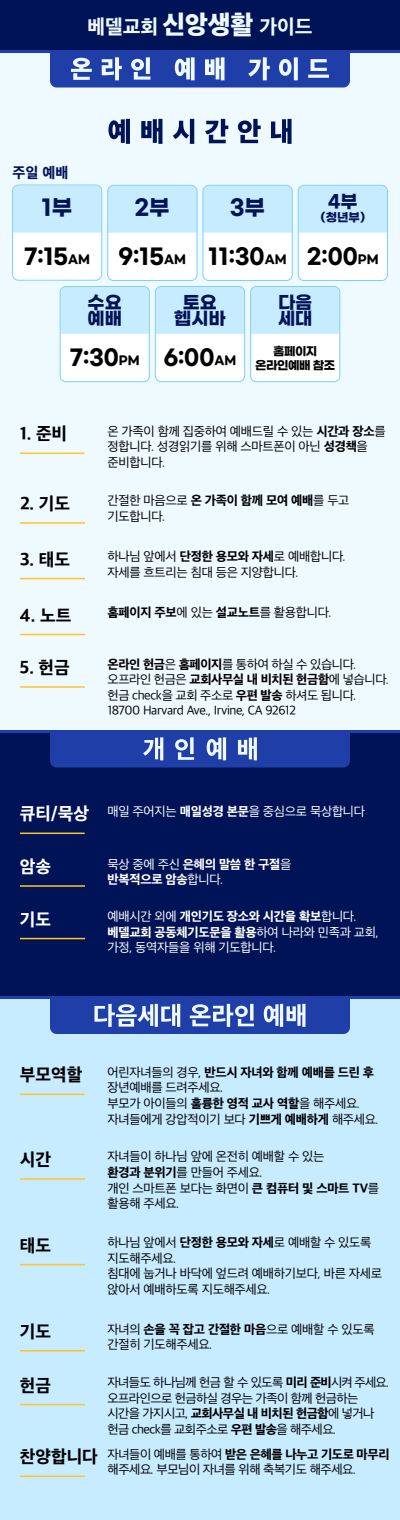
<style>
.page{position:relative;width:400px;height:1520px;background:#fff}
.page>*{position:absolute;margin:0;border:0;box-sizing:border-box;transform-origin:0 0}
.t1{font:700 21.45px "Gmarket Sans";color:#000}
.t2{font:700 21.45px "Gmarket Sans";color:#001356}
.t3{font:800 20.4px "Apple SD Gothic Neo";color:#eefaff}
.t4{font:800 18px "Apple SD Gothic Neo";color:#000}
.t5{font:800 18px "Apple SD Gothic Neo";color:#fff}
.t6{font:700 17.85px/16.6px "Gmarket Sans";color:#001356}
.t7{font:800 15px "Apple SD Gothic Neo";color:#001356}
.t8{font:13px/15.6px "Apple SD Gothic Neo";letter-spacing:-.02em;color:#000}
.t9{font:13px/15.6px "Apple SD Gothic Neo";letter-spacing:-.04em;color:#000}
.t10{font:13px/15.6px "Apple SD Gothic Neo";letter-spacing:-.02em;color:#fff}
.t11{font:800 13px/15.6px "Apple SD Gothic Neo";letter-spacing:-.02em;color:#fff}
.t12{font:800 13px "Apple SD Gothic Neo";letter-spacing:-.02em;color:#000}
.t13{font:700 11.9px/14.3px "Gmarket Sans";letter-spacing:-.04em;color:#000;text-align:center}
.t14{font:700 11.9px "Gmarket Sans";color:#001356}
.s1{font-size:26.25px}
.s2{font-size:11.9px}
.s3{font-weight:800}
.s4{font-weight:400}
.s5{font-weight:800;font-size:18px}
</style>
<div class="page">
<div style="left:0;top:998px;width:400px;height:522px;background:#c7ebff"></div>
<div style="left:0;top:0;width:400px;height:730px;background:#eefaff"></div>
<div style="left:0;top:0;width:400px;height:50px;background:#001356"></div>
<svg style="left:108px;top:119px;width:22px;height:25px"></svg>
<svg style="left:141px;top:119px;width:21px;height:25px"></svg>
<svg style="left:173px;top:119px;width:21px;height:25px"></svg>
<svg style="left:205px;top:119px;width:23px;height:24px"></svg>
<svg style="left:238px;top:119px;width:23px;height:24px"></svg>
<svg style="left:271px;top:119px;width:21px;height:25px"></svg>
<div style="left:12px;top:185px;width:90px;height:95px;background:#fff;border-radius:6px"></div>
<div style="left:12px;top:185px;width:90px;height:95px;border:1px solid #7bd0ff;border-radius:6px"></div>
<div style="left:13px;top:186px;width:89px;height:47px;background:#c7ebff"></div>
<div style="left:108px;top:185px;width:89px;height:96px;background:#fff;border-radius:6px"></div>
<div style="left:107px;top:185px;width:90px;height:96px;border:1px solid #7bd0ff;border-radius:6px"></div>
<div style="left:108px;top:186px;width:89px;height:47px;background:#c7ebff"></div>
<div style="left:203px;top:185px;width:89px;height:96px;background:#fff;border-radius:6px"></div>
<div style="left:203px;top:185px;width:90px;height:96px;border:1px solid #7bd0ff;border-radius:6px"></div>
<div style="left:203px;top:186px;width:89px;height:47px;background:#c7ebff"></div>
<div style="left:298px;top:185px;width:89px;height:96px;background:#fff;border-radius:6px"></div>
<div style="left:298px;top:185px;width:90px;height:96px;border:1px solid #7bd0ff;border-radius:6px"></div>
<div style="left:298px;top:186px;width:90px;height:47px;background:#c7ebff"></div>
<div style="left:60px;top:286px;width:89px;height:96px;background:#fff;border-radius:6px"></div>
<div style="left:60px;top:286px;width:90px;height:96px;border:1px solid #7bd0ff;border-radius:6px"></div>
<div style="left:60px;top:287px;width:89px;height:47px;background:#c7ebff"></div>
<div style="left:155px;top:286px;width:90px;height:96px;background:#fff;border-radius:6px"></div>
<div style="left:155px;top:286px;width:90px;height:96px;border:1px solid #7bd0ff;border-radius:6px"></div>
<div style="left:155px;top:287px;width:90px;height:47px;background:#c7ebff"></div>
<div style="left:251px;top:286px;width:89px;height:96px;background:#fff;border-radius:6px"></div>
<div style="left:250px;top:286px;width:90px;height:96px;border:1px solid #7bd0ff;border-radius:6px"></div>
<div style="left:251px;top:287px;width:89px;height:47px;background:#c7ebff"></div>
<hr style="left:20px;top:634px;width:65px;height:1px;background:#ffc626">
<hr style="left:20px;top:578px;width:65px;height:1px;background:#ffc626">
<hr style="left:20px;top:686px;width:65px;height:2px;background:#ffc626">
<hr style="left:20px;top:522px;width:65px;height:2px;background:#ffc626">
<hr style="left:20px;top:453px;width:65px;height:1px;background:#ffc626">
<hr style="left:20px;top:1350px;width:65px;height:2px;background:#ffc626">
<hr style="left:20px;top:1264px;width:65px;height:1px;background:#ffc626">
<hr style="left:20px;top:1404px;width:65px;height:1px;background:#ffc626">
<hr style="left:20px;top:1476px;width:65px;height:1px;background:#ffc626">
<hr style="left:20px;top:1178px;width:65px;height:2px;background:#ffc626">
<hr style="left:20px;top:1094px;width:65px;height:1px;background:#ffc626">
<div style="left:0;top:732px;width:400px;height:264px;background:#001356"></div>
<hr style="left:0;top:50px;width:400px;height:3px;background:#1f3ea8">
<svg style="left:50px;top:53px;width:300px;height:35px;background:#4763b9"></svg>
<hr style="left:0;top:730px;width:400px;height:3px;background:#1f3ea8">
<svg style="left:50px;top:733px;width:300px;height:35px;background:#314eae"></svg>
<svg style="left:0;top:996px;width:400px;height:3px"></svg>
<svg style="left:50px;top:996px;width:300px;height:38px;background:#435fb7"></svg>
<hr style="left:20px;top:938px;width:65px;height:1px;background:#ffc626">
<hr style="left:20px;top:885px;width:65px;height:2px;background:#ffc626">
<hr style="left:20px;top:833px;width:65px;height:1px;background:#ffc626">
<h2 class="t3" style="left:87px;top:16px;width:227px">베델교회 <span class="s1">신앙생활</span> 가이드</h2>
<p class="t7" style="left:12px;top:165px;width:57px">주일 예배</p>
<h1 class="t2" style="left:42px;top:195px;width:32px">1부</h1>
<h1 class="t1" style="left:24px;top:244px;width:68px">7:15<span class="s2">AM</span></h1>
<h1 class="t2" style="left:135px;top:195px;width:36px">2부</h1>
<h1 class="t1" style="left:119px;top:244px;width:69px">9:15<span class="s2">AM</span></h1>
<h1 class="t2" style="left:230px;top:195px;width:37px">3부</h1>
<h1 class="t1" style="left:209px;top:244px;width:80px">11:30<span class="s2">AM</span></h1>
<h3 class="t6" style="left:328px;top:194px;width:31px">4부</h3>
<p class="t14" style="left:321px;top:211px;width:46px">(청년부)</p>
<h1 class="t1" style="left:307px;top:244px;width:73px">2:00<span class="s2">PM</span></h1>
<h3 class="t6" style="left:88px;top:295px;width:36px">수요 예배</h3>
<h1 class="t1" style="left:70px;top:345px;width:71px">7:30<span class="s2">PM</span></h1>
<h3 class="t6" style="left:174px;top:295px;width:53px;text-align:center">토요 헵시바</h3>
<h1 class="t1" style="left:164px;top:345px;width:74px">6:00<span class="s2">AM</span></h1>
<h3 class="t6" style="left:278px;top:295px;width:36px">다음 세대</h3>
<p class="t13" style="left:255px;top:345px;width:82px">홈페이지 온라인예배 참조</p>
<h3 class="t4" style="left:20px;top:424px;width:49px">1. 준비</h3>
<p class="t8" style="left:108px;top:424px;width:280px">온 가족이 함께 집중하여 예배드릴 수 있는 <span class="s3">시간과 장소</span>를 정합니다. 성경읽기를 위해 스마트폰이 아닌 <span class="s3">성경책</span>을 준비합니다.</p>
<h3 class="t4" style="left:20px;top:494px;width:52px">2. 기도</h3>
<p class="t8" style="left:108px;top:494px;width:244px">간절한 마음으로 <span class="s3">온 가족이 함께 모여 예배</span>를 두고 기도합니다.</p>
<h3 class="t4" style="left:20px;top:549px;width:52px">3. 태도</h3>
<p class="t8" style="left:108px;top:549px;width:240px">하나님 앞에서 <span class="s3">단정한 용모와 자세</span>로 예배합니다. 자세를 흐트리는 침대 등은 지양합니다.</p>
<h3 class="t4" style="left:20px;top:605px;width:53px">4. 노트</h3>
<p class="t12" style="left:108px;top:606px;width:226px">홈페이지 주보<span class="s4">에 있는</span> 설교노트<span class="s4">를 활용합니다.</span></p>
<h3 class="t4" style="left:20px;top:658px;width:51px">5. 헌금</h3>
<p class="t8" style="left:108px;top:657px;width:283px"><span class="s3">온라인 헌금</span>은 <span class="s3">홈페이지</span>를 통하여 하실 수 있습니다. 오프라인 헌금은 <span class="s3">교회사무실 내 비치된 헌금함</span>에 넣습니다. 헌금 check을 교회 주소로 <span class="s3">우편 발송</span> 하셔도 됩니다.<br>18700 Harvard Ave., Irvine, CA 92612</p>
<p class="t10" style="left:20px;top:804px;width:347px"><span class="s5">큐티/묵상</span> 매일 주어지는 <span class="s3">매일성경 본문</span>을 중심으로 묵상합니다</p>
<h3 class="t5" style="left:20px;top:857px;width:33px">암송</h3>
<h3 class="t5" style="left:20px;top:909px;width:33px">기도</h3>
<p class="t11" style="left:107px;top:857px;width:185px"><span class="s4">묵상 중에 주신</span> 은혜의 말씀 한 구절<span class="s4">을 </span>반복적으로 암송<span class="s4">합니다.</span></p>
<p class="t10" style="left:107px;top:909px;width:273px">예배시간 외에 <span class="s3">개인기도 장소와 시간을 확보</span>합니다. <span class="s3">베델교회 공동체기도문을 활용</span>하여 나라와 민족과 교회, 가정, 동역자들을 위해 기도합니다.</p>
<h3 class="t4" style="left:20px;top:1065px;width:64px">부모역할</h3>
<p class="t8" style="left:107px;top:1065px;width:273px">어린자녀들의 경우, <span class="s3">반드시 자녀와 함께 예배를 드린 후 </span>장년예배를 드려주세요.<br>부모가 아이들의 <span class="s3">훌륭한 영적 교사 역할</span>을 해주세요. 자녀들에게 강압적이기 보다 <span class="s3">기쁘게 예배하게</span> 해주세요.</p>
<h3 class="t4" style="left:20px;top:1150px;width:33px">시간</h3>
<p class="t8" style="left:107px;top:1150px;width:273px">자녀들이 하나님 앞에 온전히 예배할 수 있는<br><span class="s3">환경과 분위기</span>를 만들어 주세요.<br>개인 스마트폰 보다는 화면이 <span class="s3">큰 컴퓨터 및 스마트 TV</span>를 활용해 주세요.</p>
<h3 class="t4" style="left:20px;top:1236px;width:33px">태도</h3>
<p class="t8" style="left:107px;top:1235px;width:276px">하나님 앞에서 <span class="s3">단정한 용모와 자세</span>로 예배할 수 있도록 지도해주세요.<br>침대에 눕거나 바닥에 엎드려 예배하기보다, 바른 자세로 앉아서 예배하도록 지도해주세요.</p>
<h3 class="t4" style="left:20px;top:1322px;width:33px">기도</h3>
<p class="t8" style="left:107px;top:1322px;width:269px">자녀의 <span class="s3">손을 꼭 잡고 간절한 마음</span>으로 예배할 수 있도록 간절히 기도해주세요.</p>
<h3 class="t4" style="left:20px;top:1376px;width:33px">헌금</h3>
<h3 class="t4" style="left:20px;top:1447px;width:79px">찬양합니다</h3>
<p class="t9" style="left:107px;top:1375px;width:283px">자녀들도 하나님께 헌금 할 수 있도록 <span class="s3">미리 준비</span>시켜 주세요. 오프라인으로 헌금하실 경우는 가족이 함께 헌금하는 시간을 가지시고, <span class="s3">교회사무실 내 비치된 헌금함</span>에 넣거나 헌금 check를 교회주소로 <span class="s3">우편 발송</span>을 해주세요.</p>
<p class="t8" style="left:107px;top:1447px;width:284px">자녀들이 예배를 통하여 <span class="s3">받은 은혜를 나누고 기도로 마무리 </span>해주세요. 부모님이 자녀를 위해 축복기도 해주세요.</p>
</div>
